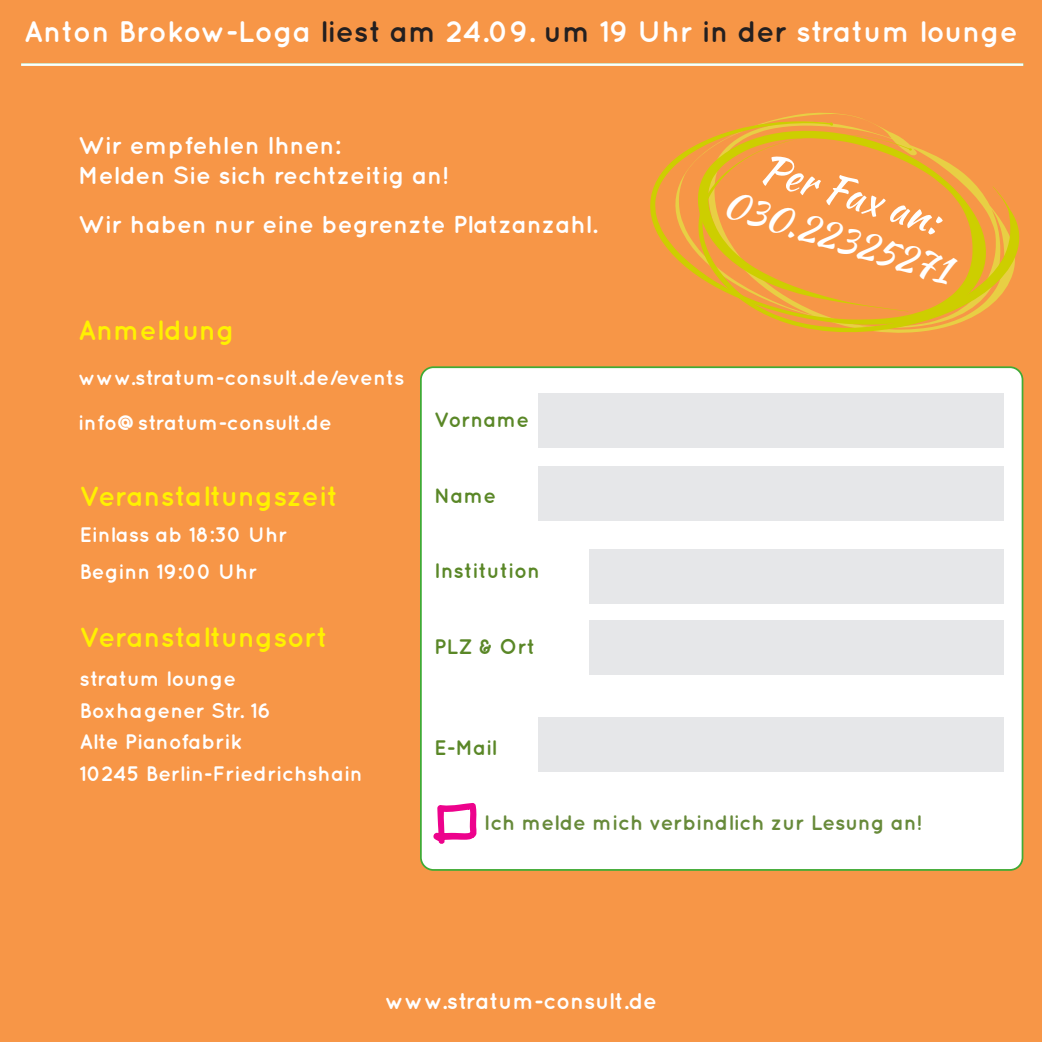
<style>
.page{position:relative;width:1042px;height:1042px;background:#f79647}
.page>*{position:absolute;margin:0;border:0;box-sizing:border-box;transform-origin:0 0}
.t1{font:40.25px "Kaushan Script";color:#fff}
.t2{font:36.75px "Kaushan Script";color:#fff}
.t3{font:700 29.75px "Quicksand";color:#fff}
.t4{font:700 28px "Quicksand";color:#fff101}
.t5{font:700 24.5px/29.4px "Quicksand";color:#fff}
.t6{font:700 22.75px "Quicksand";color:#fff}
.t7{font:700 21px "Quicksand";color:#fff}
.t8{font:700 21px "Quicksand";color:#5a8727}
.t9{font:700 21px "Quicksand";color:#678a3a}
.s1{color:#231f20}
</style>
<div class="page">
<div style="left:421px;top:367px;width:601px;height:503px;background:#fff;border-radius:13px"></div>
<div style="left:420px;top:366px;width:603px;height:505px;border:2px solid #3fab35;border-radius:13px"></div>
<svg style="left:433px;top:803px;width:44px;height:202px"></svg>
<div style="left:665px;top:112px;width:355px;height:226px;background:#f79647"></div>
<svg style="left:693px;top:129px;width:335px;height:207px;fill:#f79647"></svg>
<svg style="left:637px;top:117px;width:360px;height:212px;fill:#f79647"></svg>
<hr style="left:21px;top:63px;width:1002px;height:3px;background:#fff">
<div style="left:539px;top:393px;width:465px;height:54px;background:#e6e7e9"></div>
<div style="left:539px;top:466px;width:465px;height:55px;background:#e6e7e9"></div>
<div style="left:589px;top:549px;width:415px;height:55px;background:#e6e7e9"></div>
<div style="left:589px;top:620px;width:415px;height:55px;background:#e6e7e9"></div>
<div style="left:539px;top:717px;width:465px;height:55px;background:#e6e7e9"></div>
<p class="t3" style="left:24px;top:14px;width:995px">Anton Brokow-Loga <span class="s1">liest am</span> 24.09. <span class="s1">um</span> 19 Uhr <span class="s1">in der</span> stratum lounge</p>
<p class="t5" style="left:78px;top:130px;width:372px">Wir empfehlen Ihnen:<br>Melden Sie sich rechtzeitig an!</p>
<p class="t5" style="left:78px;top:209px;width:521px">Wir haben nur eine begrenzte Platzanzahl.</p>
<p class="t4" style="left:78px;top:313px;width:158px">Anmeldung</p>
<p class="t7" style="left:78px;top:365px;width:328px">www.stratum-consult.de/events</p>
<p class="t7" style="left:78px;top:410px;width:255px">info@stratum-consult.de</p>
<p class="t4" style="left:79px;top:479px;width:260px">Veranstaltungszeit</p>
<p class="t7" style="left:79px;top:522px;width:209px">Einlass ab 18:30 Uhr</p>
<p class="t7" style="left:79px;top:559px;width:179px">Beginn 19:00 Uhr</p>
<p class="t4" style="left:79px;top:621px;width:250px">Veranstaltungsort</p>
<p class="t7" style="left:79px;top:666px;width:158px">stratum lounge</p>
<p class="t7" style="left:79px;top:698px;width:193px">Boxhagener Str. 16</p>
<p class="t7" style="left:79px;top:729px;width:164px">Alte Pianofabrik</p>
<p class="t7" style="left:79px;top:761px;width:285px">10245 Berlin-Friedrichshain</p>
<p class="t8" style="left:434px;top:407px;width:96px">Vorname</p>
<p class="t8" style="left:434px;top:482px;width:63px">Name</p>
<p class="t8" style="left:434px;top:558px;width:107px">Institution</p>
<p class="t8" style="left:434px;top:634px;width:102px">PLZ &amp; Ort</p>
<p class="t8" style="left:434px;top:734px;width:64px">E-Mail</p>
<p class="t1" style="left:770px;top:138px;width:188px;rotate:17deg">Per Fax an:</p>
<p class="t2" style="left:732px;top:177px;width:237px;rotate:17deg">030.22325271</p>
<p class="t9" style="left:484px;top:810px;width:439px">Ich melde mich verbindlich zur Lesung an!</p>
<p class="t6" style="left:385px;top:987px;width:273px">www.stratum-consult.de</p>
</div>
